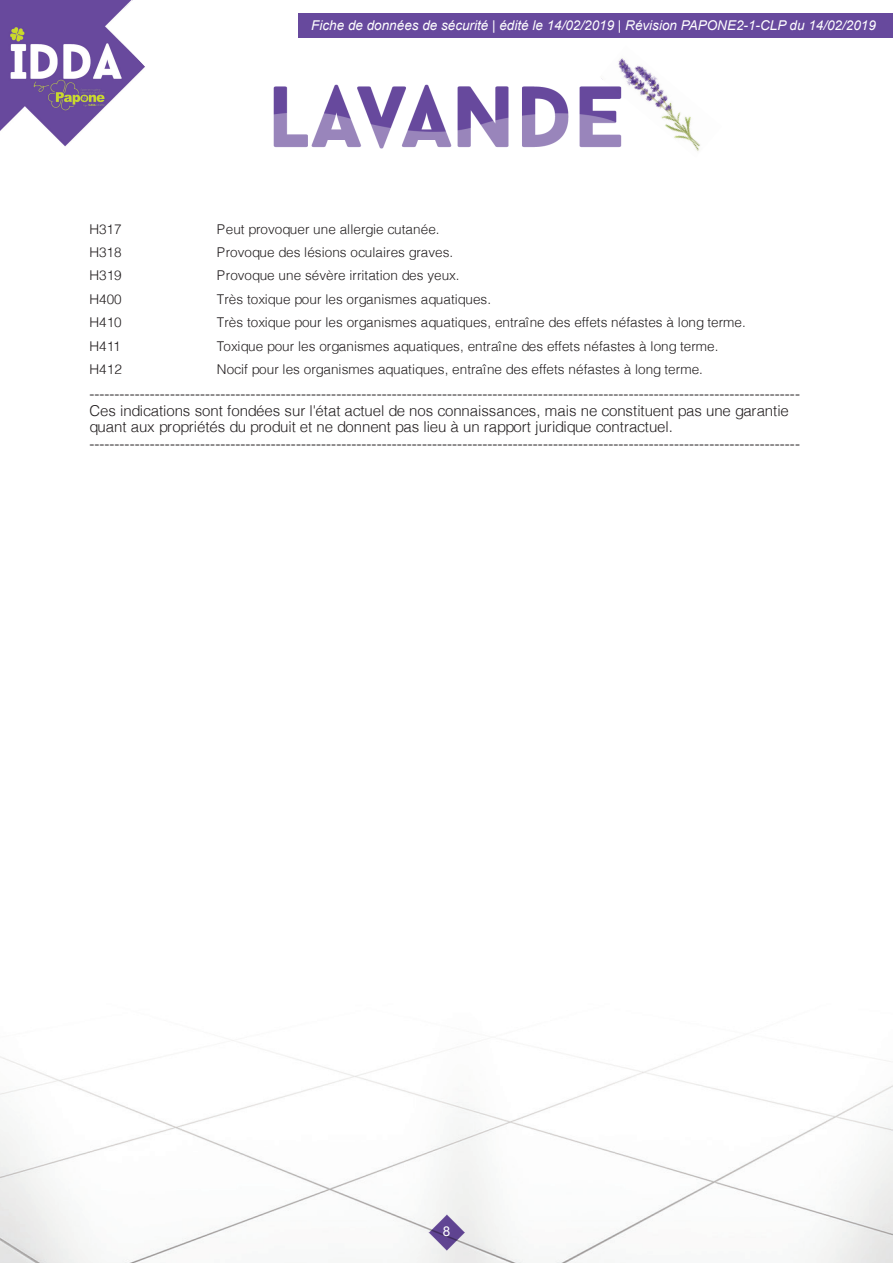
<style>
.page{position:relative;width:893px;height:1263px;background:#fff}
.page>*{position:absolute;margin:0;border:0;box-sizing:border-box;transform-origin:0 0}
.t1{font:300 15px/16.5px "Helvetica";letter-spacing:-.005em;color:#231f20}
.t2{font:300 13.5px "Helvetica";letter-spacing:.005em;color:#231f20}
.t3{font:italic 13.5px "Arial";color:#fff}
.t4{font:13.5px "Arial";color:#fff}
</style>
<div class="page">
<img style="left:0;top:1038px;width:893px;height:225px">
<img style="left:0;top:0;width:145px;height:147px">
<img style="left:273px;top:84px;width:327px;height:65px">
<img style="left:600px;top:58px;width:100px;height:93px">
<img style="left:403px;top:1192px;width:87px;height:71px">
<div style="left:298px;top:13px;width:595px;height:25px;background:#67499d"></div>
<p class="t3" style="left:311px;top:17px;width:566px">Fiche de données de sécurité | édité le 14/02/2019 | Révision PAPONE2-1-CLP du 14/02/2019</p>
<p class="t2" style="left:89px;top:217px;width:34px">H317</p>
<p class="t2" style="left:217px;top:217px;width:224px">Peut provoquer une allergie cutanée.</p>
<p class="t2" style="left:89px;top:241px;width:34px">H318</p>
<p class="t2" style="left:217px;top:241px;width:238px">Provoque des lésions oculaires graves.</p>
<p class="t2" style="left:89px;top:264px;width:34px">H319</p>
<p class="t2" style="left:217px;top:264px;width:244px">Provoque une sévère irritation des yeux.</p>
<p class="t2" style="left:89px;top:287px;width:34px">H400</p>
<p class="t2" style="left:217px;top:287px;width:276px">Très toxique pour les organismes aquatiques.</p>
<p class="t2" style="left:89px;top:311px;width:34px">H410</p>
<p class="t2" style="left:217px;top:311px;width:531px">Très toxique pour les organismes aquatiques, entraîne des effets néfastes à long terme.</p>
<p class="t2" style="left:89px;top:334px;width:33px">H411</p>
<p class="t2" style="left:217px;top:334px;width:503px">Toxique pour les organismes aquatiques, entraîne des effets néfastes à long terme.</p>
<p class="t2" style="left:89px;top:358px;width:34px">H412</p>
<p class="t2" style="left:217px;top:358px;width:488px">Nocif pour les organismes aquatiques, entraîne des effets néfastes à long terme.</p>
<p class="t1" style="left:89px;top:385px;width:712px">--------------------------------------------------------------------------------------------------------------------------------------------- Ces indications sont fondées sur l'état actuel de nos connaissances, mais ne constituent pas une garantie quant aux propriétés du produit et ne donnent pas lieu à un rapport juridique contractuel. ---------------------------------------------------------------------------------------------------------------------------------------------</p>
<p class="t4" style="left:443px;top:1222px;width:9px">8</p>
</div>
